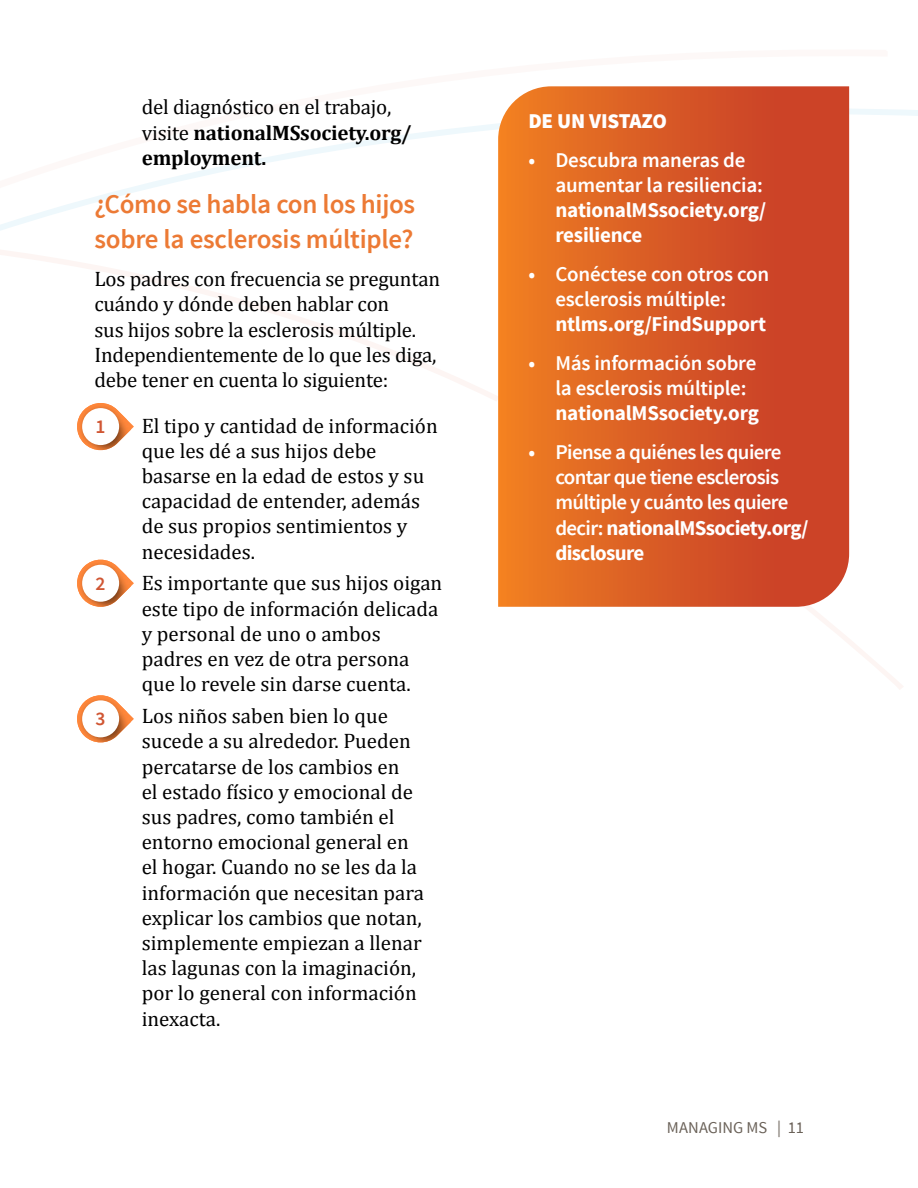
<style>
.page{position:relative;width:918px;height:1188px;background:#fff}
.page>*{position:absolute;margin:0;border:0;box-sizing:border-box;transform-origin:0 0}
.t1{font:600 27px/34.5px "Source Sans Pro";letter-spacing:-.01em;color:#ec7a35}
.t2{font:21px/25.2px "Cambria";color:#000}
.t3{font:600 21px/25.2px "Source Sans Pro";letter-spacing:-.01em;color:#fff}
.t4{font:600 21px/25.2px "Source Sans Pro";letter-spacing:-.03em;color:#fff}
.t5{font:700 21px/25.2px "Source Sans Pro";letter-spacing:-.01em;color:#fff}
.t6{font:700 21px/25.5px "Cambria";letter-spacing:-.01em;color:#000}
.t7{font:900 21px "Source Sans Pro";letter-spacing:-.01em;color:#fff}
.t8{font:600 19.5px "Source Sans Pro";color:#d05633}
.t9{font:16.5px "Source Sans Pro";color:#6a6158}
.s1{font-weight:400}
.s2{font-weight:700;color:#6a6158}
.s3{font-weight:700}
</style>
<div class="page">
<svg style="left:0;top:169px;width:903px;height:520px"></svg>
<svg style="left:75px;top:557px;width:59px;height:52px"></svg>
<img style="left:77px;top:560px;width:54px;height:47px">
<div style="left:82px;top:565px;width:37px;height:37px;background:#fff;border-radius:50%"></div>
<svg style="left:97px;top:716px;width:37px;height:27px"></svg>
<img style="left:77px;top:695px;width:54px;height:47px">
<div style="left:82px;top:700px;width:37px;height:37px;background:#fff;border-radius:50%"></div>
<svg style="left:498px;top:86px;width:351px;height:521px;background:#d95c27"></svg>
<svg style="left:75px;top:401px;width:59px;height:51px"></svg>
<img style="left:77px;top:403px;width:54px;height:47px">
<div style="left:82px;top:408px;width:37px;height:37px;background:#fff;border-radius:50%"></div>
<p class="t6" style="left:142px;top:93px;width:272px"><span class="s1">del diagnóstico en el trabajo, visite</span> nationalMSsociety.org/ employment.</p>
<p class="t1" style="left:94px;top:188px;width:322px">¿Cómo se habla con los hijos sobre la esclerosis múltiple?</p>
<p class="t2" style="left:94px;top:266px;width:347px">Los padres con frecuencia se preguntan cuándo y dónde deben hablar con<br>sus hijos sobre la esclerosis múltiple.<br>Independientemente de lo que les diga, debe tener en cuenta lo siguiente:</p>
<p class="t2" style="left:142px;top:413px;width:298px;text-indent:-21px"><span class="s2">•</span> El tipo y cantidad de información que les dé a sus hijos debe basarse en la edad de estos y su capacidad de entender, además de sus propios sentimientos y necesidades.</p>
<p class="t2" style="left:142px;top:571px;width:302px;text-indent:-21px"><span class="s2">•</span> Es importante que sus hijos oigan este tipo de información delicada y personal de uno o ambos padres en vez de otra persona que lo revele sin darse cuenta.</p>
<p class="t2" style="left:142px;top:703px;width:284px;text-indent:-21px"><span class="s2">•</span> Los niños saben bien lo que sucede a su alrededor. Pueden percatarse de los cambios en<br>el estado físico y emocional de sus padres, como también el entorno emocional general en el hogar. Cuando no se les da la información que necesitan para explicar los cambios que notan, simplemente empiezan a llenar las lagunas con la imaginación, por lo general con información inexacta.</p>
<p class="t8" style="left:96px;top:414px;width:12px">1</p>
<p class="t8" style="left:96px;top:571px;width:12px">2</p>
<p class="t8" style="left:96px;top:707px;width:12px">3</p>
<p class="t7" style="left:528px;top:107px;width:140px">DE UN VISTAZO</p>
<p class="t3" style="left:555px;top:148px;width:209px;text-indent:-27px">• Descubra maneras de aumentar la resiliencia:</p>
<p class="t5" style="left:555px;top:198px;width:213px">nationalMSsociety.org/ resilience</p>
<p class="t3" style="left:555px;top:262px;width:215px;text-indent:-27px">• Conéctese con otros con esclerosis múltiple:</p>
<p class="t5" style="left:555px;top:312px;width:212px">ntlms.org/FindSupport</p>
<p class="t3" style="left:555px;top:351px;width:203px;text-indent:-27px">• Más información sobre la esclerosis múltiple:</p>
<p class="t5" style="left:555px;top:402px;width:205px">nationalMSsociety.org</p>
<p class="t4" style="left:555px;top:440px;width:255px;text-indent:-27px">• Piense a quiénes les quiere contar que tiene esclerosis múltiple y cuánto les quiere decir: <span class="s3">nationalMSsociety.org/ disclosure</span></p>
<p class="t9" style="left:667px;top:1117px;width:139px">MANAGING MS | 11</p>
</div>
